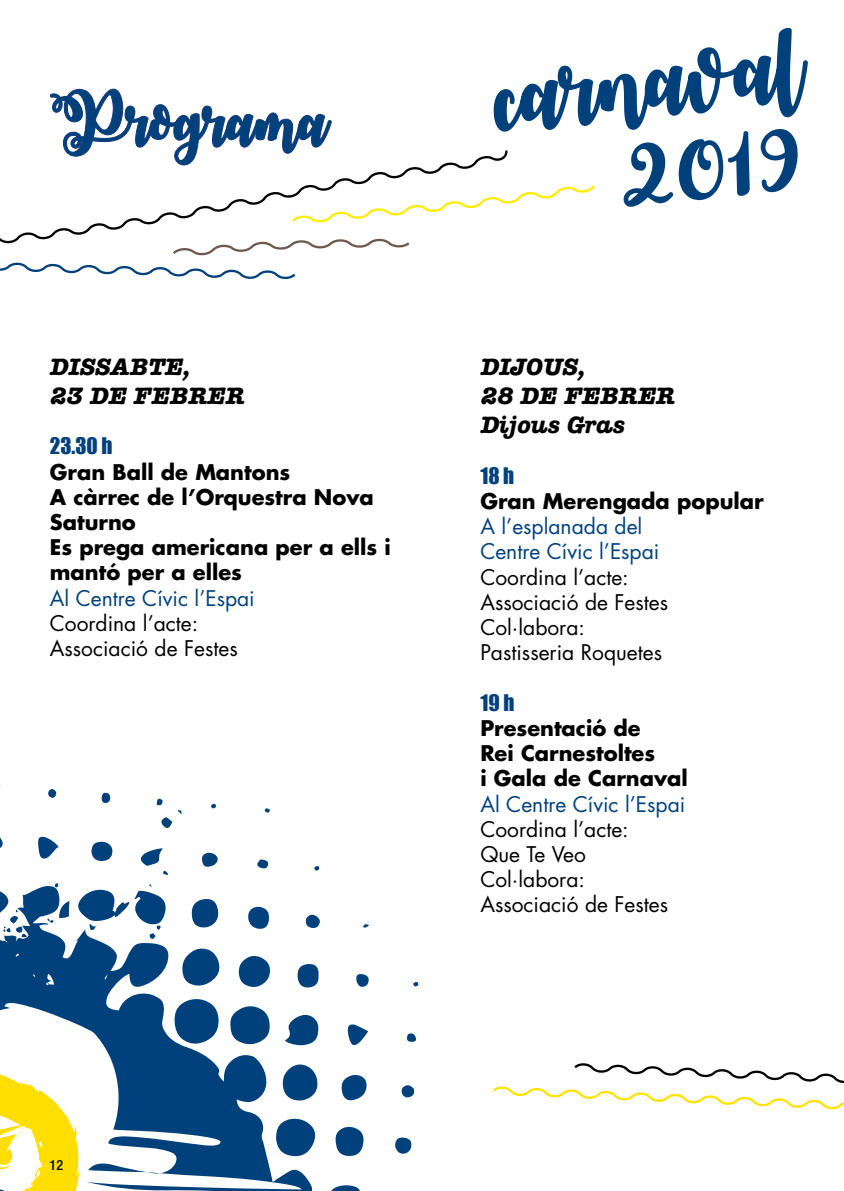
<style>
.page{position:relative;width:844px;height:1191px;background:#fff}
.page>*{position:absolute;margin:0;border:0;box-sizing:border-box;transform-origin:0 0}
.t1{font:52.5px "October Twilight";color:#00417b}
.t2{font:24.5px/29.4px "A Typewriter Bld Itlic";color:#000}
.t3{font:700 21px/25.2px "Futura";color:#000}
.t4{font:21px/25.2px "Futura";color:#000}
.t5{font:21px/25.2px "Futura";color:#00417b}
.t6{font:21px "Impact";color:#00417b}
.t7{font:500 condensed 14px "Helvetica Neue LT Std";color:#000}
</style>
<div class="page">
<svg style="left:18px;top:226px;width:106px;height:10px"></svg>
<svg style="left:0;top:236px;width:410px;height:44px"></svg>
<svg style="left:49px;top:28px;width:758px;height:198px"></svg>
<svg style="left:0;top:784px;width:418px;height:407px"></svg>
<svg style="left:493px;top:1063px;width:350px;height:47px"></svg>
<h1 class="t1" style="left:50px;top:90px;width:279px">Programa</h1>
<p class="t2" style="left:50px;top:354px;width:196px">DISSABTE,<br>23 DE FEBRER</p>
<p class="t6" style="left:50px;top:430px;width:64px">23.30 h</p>
<p class="t3" style="left:50px;top:458px;width:342px">Gran Ball de Mantons<br>A càrrec de l’Orquestra Nova<br>Saturno<br>Es prega americana per a ells i mantó per a elles</p>
<p class="t5" style="left:50px;top:585px;width:206px">Al Centre Cívic l’Espai</p>
<p class="t4" style="left:50px;top:610px;width:189px">Coordina l’acte:<br>Associació de Festes</p>
<p class="t2" style="left:480px;top:354px;width:196px">DIJOUS,<br>28 DE FEBRER<br>Dijous Gras</p>
<p class="t6" style="left:480px;top:459px;width:35px">18 h</p>
<p class="t3" style="left:480px;top:488px;width:285px">Gran Merengada popular</p>
<p class="t5" style="left:480px;top:513px;width:180px">A l’esplanada del<br>Centre Cívic l’Espai</p>
<p class="t4" style="left:480px;top:564px;width:189px">Coordina l’acte:<br>Associació de Festes<br>Col·labora:<br>Pastisseria Roquetes</p>
<p class="t6" style="left:480px;top:686px;width:36px">19 h</p>
<p class="t3" style="left:480px;top:715px;width:209px">Presentació de<br>Rei Carnestoltes<br>i Gala de Carnaval</p>
<p class="t5" style="left:480px;top:791px;width:206px">Al Centre Cívic l’Espai</p>
<p class="t4" style="left:480px;top:816px;width:189px">Coordina l’acte:<br>Que Te Veo<br>Col·labora:<br>Associació de Festes</p>
<p class="t7" style="left:50px;top:1156px;width:15px">12</p>
</div>
